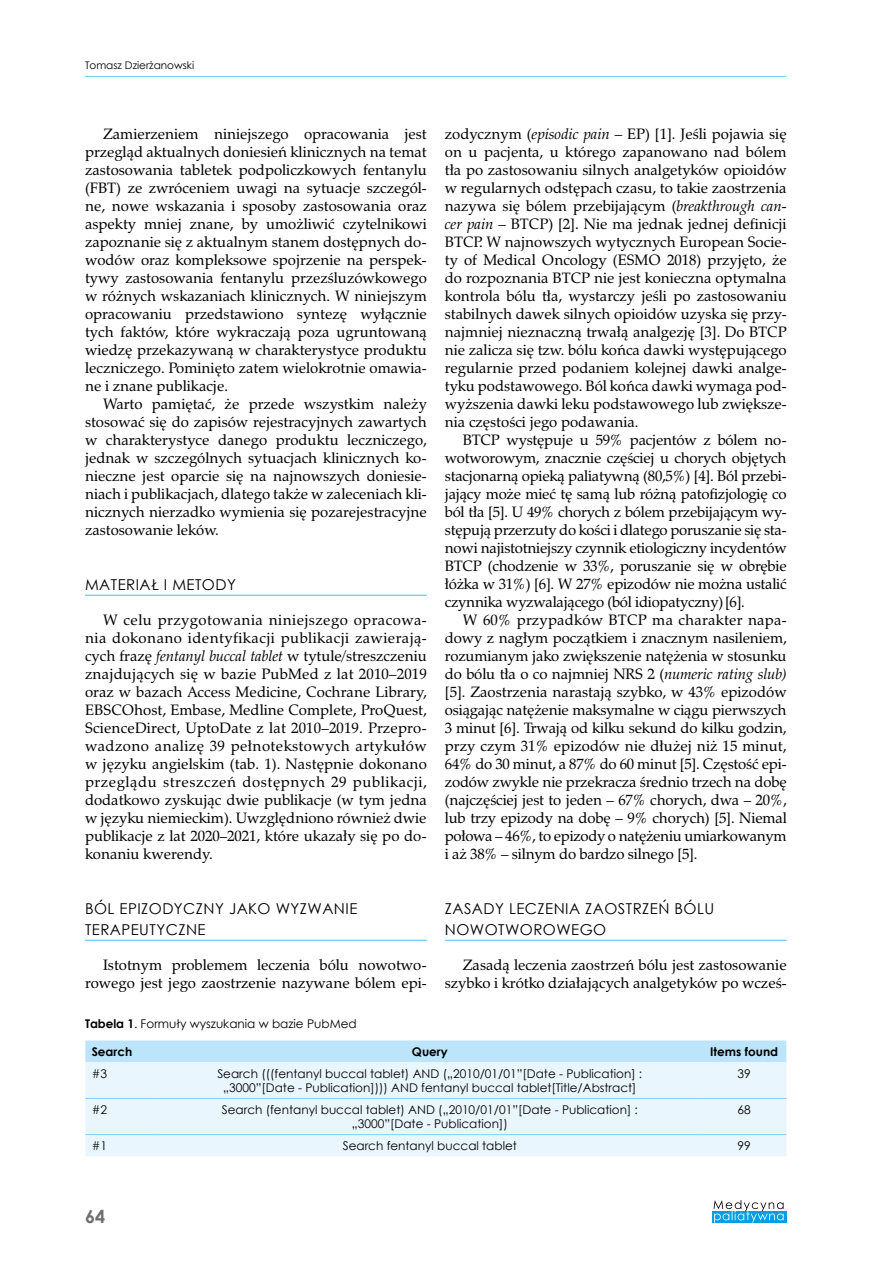
<style>
.page{position:relative;width:893px;height:1263px;background:#fff}
.page>*{position:absolute;margin:0;border:0;box-sizing:border-box;transform-origin:0 0}
.t1{font:700 18px "Century Gothic";color:#706f6f}
.t2{font:15px/18px "Zapf Calligr PL";color:#000;text-align:justify}
.t3{font:15px/21px "Century Gothic";letter-spacing:.03em;color:#000}
.t4{font:12px/14.4px "Century Gothic";color:#000;text-align:center}
.t5{font:700 12px "Century Gothic";color:#000}
.t6{font:10.5px "Century Gothic";color:#000}
.s1{font-style:italic}
.s2{font-weight:700}
</style>
<div class="page">
<hr style="left:85px;top:76px;width:702px;height:1px;background:#83d0f5">
<div style="left:712px;top:1211px;width:75px;height:11px;background:#009fe3"></div>
<svg style="left:713px;top:1200px;width:71px;height:22px"></svg>
<hr style="left:85px;top:594px;width:342px;height:2px;background:#83d0f5">
<hr style="left:85px;top:939px;width:342px;height:2px;background:#83d0f5">
<hr style="left:445px;top:940px;width:342px;height:1px;background:#83d0f5">
<div style="left:85px;top:1040px;width:701px;height:22px;background:#bce4fa"></div>
<div style="left:85px;top:1062px;width:701px;height:94px;background:#eaf6fe"></div>
<hr style="left:85px;top:1098px;width:73px;height:1px;background:#83d0f5">
<hr style="left:158px;top:1098px;width:544px;height:1px;background:#83d0f5">
<hr style="left:702px;top:1098px;width:84px;height:1px;background:#83d0f5">
<hr style="left:85px;top:1134px;width:73px;height:1px;background:#83d0f5">
<hr style="left:158px;top:1134px;width:544px;height:1px;background:#83d0f5">
<hr style="left:702px;top:1134px;width:84px;height:1px;background:#83d0f5">
<p class="t6" style="left:85px;top:58px;width:111px">Tomasz Dzierżanowski</p>
<p class="t2" style="left:85px;top:125px;width:343px;text-indent:18px">Zamierzeniem niniejszego opracowania jest przegląd aktualnych doniesień klinicznych na temat zastosowania tabletek podpoliczkowych fentanylu (FBT) ze zwróceniem uwagi na sytuacje szczegól&shy;ne, nowe wskazania i sposoby zastosowania oraz aspekty mniej znane, by umożliwić czytelnikowi zapoznanie się z aktualnym stanem dostępnych do&shy;wodów oraz kompleksowe spojrzenie na perspek&shy;tywy zastosowania fentanylu przezśluzówkowego w różnych wskazaniach klinicznych. W niniejszym opracowaniu przedstawiono syntezę wyłącznie tych faktów, które wykraczają poza ugruntowaną wiedzę przekazywaną w charakterystyce produktu leczniczego. Pominięto zatem wielokrotnie omawia&shy;ne i znane publikacje.</p>
<p class="t2" style="left:85px;top:395px;width:343px;text-indent:18px">Warto pamiętać, że przede wszystkim należy stosować się do zapisów rejestracyjnych zawartych w charakterystyce danego produktu leczniczego, jednak w szczególnych sytuacjach klinicznych ko&shy;nieczne jest oparcie się na najnowszych doniesie&shy;niach i publikacjach, dlatego także w zaleceniach kli&shy;nicznych nierzadko wymienia się pozarejestracyjne zastosowanie leków.</p>
<p class="t3" style="left:85px;top:574px;width:152px">MATERIAŁ I METODY</p>
<p class="t2" style="left:85px;top:611px;width:343px;text-indent:18px">W celu przygotowania niniejszego opracowa&shy;nia dokonano identyfikacji publikacji zawierają&shy;cych frazę <span class="s1">fentanyl buccal tablet</span> w tytule/streszczeniu znajdujących się w bazie PubMed z lat 2010–2019 oraz w bazach Access Medicine, Cochrane Library, EBSCOhost, Embase, Medline Complete, ProQuest, ScienceDirect, UptoDate z lat 2010–2019. Przepro&shy;wadzono analizę 39 pełnotekstowych artykułów w języku angielskim (tab. 1). Następnie dokonano przeglądu streszczeń dostępnych 29 publikacji, dodatkowo zyskując dwie publikacje (w tym jedna w języku niemieckim). Uwzględniono również dwie publikacje z lat 2020–2021, które ukazały się po do&shy;konaniu kwerendy.</p>
<p class="t3" style="left:85px;top:898px;width:274px">BÓL EPIZODYCZNY JAKO WYZWANIE<br>TERAPEUTYCZNE</p>
<p class="t2" style="left:85px;top:956px;width:343px;text-align:right">Istotnym problemem leczenia bólu nowotwo&shy;rowego jest jego zaostrzenie nazywane bólem epi-</p>
<p class="t2" style="left:445px;top:125px;width:343px">zodycznym (<span class="s1">episodic pain</span> – EP) [1]. Jeśli pojawia się on u pacjenta, u którego zapanowano nad bólem tła po zastosowaniu silnych analgetyków opioidów w regularnych odstępach czasu, to takie zaostrzenia nazywa się bólem przebijającym (<span class="s1">breakthrough can&shy;cer pain</span> – BTCP) [2]. Nie ma jednak jednej definicji BTCP. W najnowszych wytycznych European Socie&shy;ty of Medical Oncology (ESMO 2018) przyjęto, że do rozpoznania BTCP nie jest konieczna optymalna kontrola bólu tła, wystarczy jeśli po zastosowaniu stabilnych dawek silnych opioidów uzyska się przy&shy;najmniej nieznaczną trwałą analgezję [3]. Do BTCP nie zalicza się tzw. bólu końca dawki występującego regularnie przed podaniem kolejnej dawki analge&shy;tyku podstawowego. Ból końca dawki wymaga pod&shy;wyższenia dawki leku podstawowego lub zwiększe&shy;nia częstości jego podawania.</p>
<p class="t2" style="left:445px;top:431px;width:343px;text-indent:18px">BTCP występuje u 59% pacjentów z bólem no&shy;wotworowym, znacznie częściej u chorych objętych stacjonarną opieką paliatywną (80,5%) [4]. Ból przebi&shy;jający może mieć tę samą lub różną patofizjologię co ból tła [5]. U 49% chorych z bólem przebijającym wy&shy;stępują przerzuty do kości i dlatego poruszanie się sta&shy;nowi najistotniejszy czynnik etiologiczny incydentów BTCP (chodzenie w 33%, poruszanie się w obrębie łóżka w 31%) [6]. W 27% epizodów nie można ustalić czynnika wyzwalającego (ból idiopatyczny)[6].</p>
<p class="t2" style="left:445px;top:611px;width:343px;text-indent:18px">W 60% przypadków BTCP ma charakter napa&shy;dowy z nagłym początkiem i znacznym nasileniem, rozumianym jako zwiększenie natężenia w stosunku do bólu tła o co najmniej NRS 2 (<span class="s1">numeric rating slub) </span>[5]. Zaostrzenia narastają szybko, w 43% epizodów osiągając natężenie maksymalne w ciągu pierwszych 3 minut [6]. Trwają od kilku sekund do kilku godzin, przy czym 31% epizodów nie dłużej niż 15 minut, 64% do 30 minut, a 87% do 60 minut [5]. Częstość epi&shy;zodów zwykle nie przekracza średnio trzech na dobę (najczęściej jest to jeden – 67% chorych, dwa – 20%, lub trzy epizody na dobę – 9% chorych) [5]. Niemal połowa – 46%, to epizody o natężeniu umiarkowanym i aż 38% – silnym do bardzo silnego [5].</p>
<p class="t3" style="left:445px;top:898px;width:271px">ZASADY LECZENIA ZAOSTRZEŃ BÓLU<br>NOWOTWOROWEGO</p>
<p class="t2" style="left:445px;top:956px;width:343px;text-align:right">Zasadą leczenia zaostrzeń bólu jest zastosowanie szybko i krótko działających analgetyków po wcześ-</p>
<p class="t4" style="left:85px;top:1016px;width:273px"><span class="s2">Tabela 1</span>. Formuły wyszukania w bazie PubMed</p>
<p class="t5" style="left:92px;top:1042px;width:42px">Search</p>
<p class="t5" style="left:412px;top:1042px;width:37px">Query</p>
<p class="t5" style="left:710px;top:1042px;width:69px">Items found</p>
<p class="t4" style="left:92px;top:1066px;width:17px">#3</p>
<p class="t4" style="left:217px;top:1066px;width:426px">Search (((fentanyl buccal tablet) AND („2010/01/01”[Date - Publication] : „3000”[Date - Publication]))) AND fentanyl buccal tablet[Title/Abstract]</p>
<p class="t4" style="left:737px;top:1066px;width:15px">39</p>
<p class="t4" style="left:92px;top:1102px;width:17px">#2</p>
<p class="t4" style="left:222px;top:1102px;width:418px">Search (fentanyl buccal tablet) AND („2010/01/01”[Date - Publication] : „3000”[Date - Publication])</p>
<p class="t4" style="left:737px;top:1102px;width:15px">68</p>
<p class="t4" style="left:92px;top:1138px;width:17px">#1</p>
<p class="t4" style="left:343px;top:1138px;width:176px">Search fentanyl buccal tablet</p>
<p class="t4" style="left:737px;top:1138px;width:15px">99</p>
<p class="t1" style="left:85px;top:1202px;width:22px">64</p>
</div>
